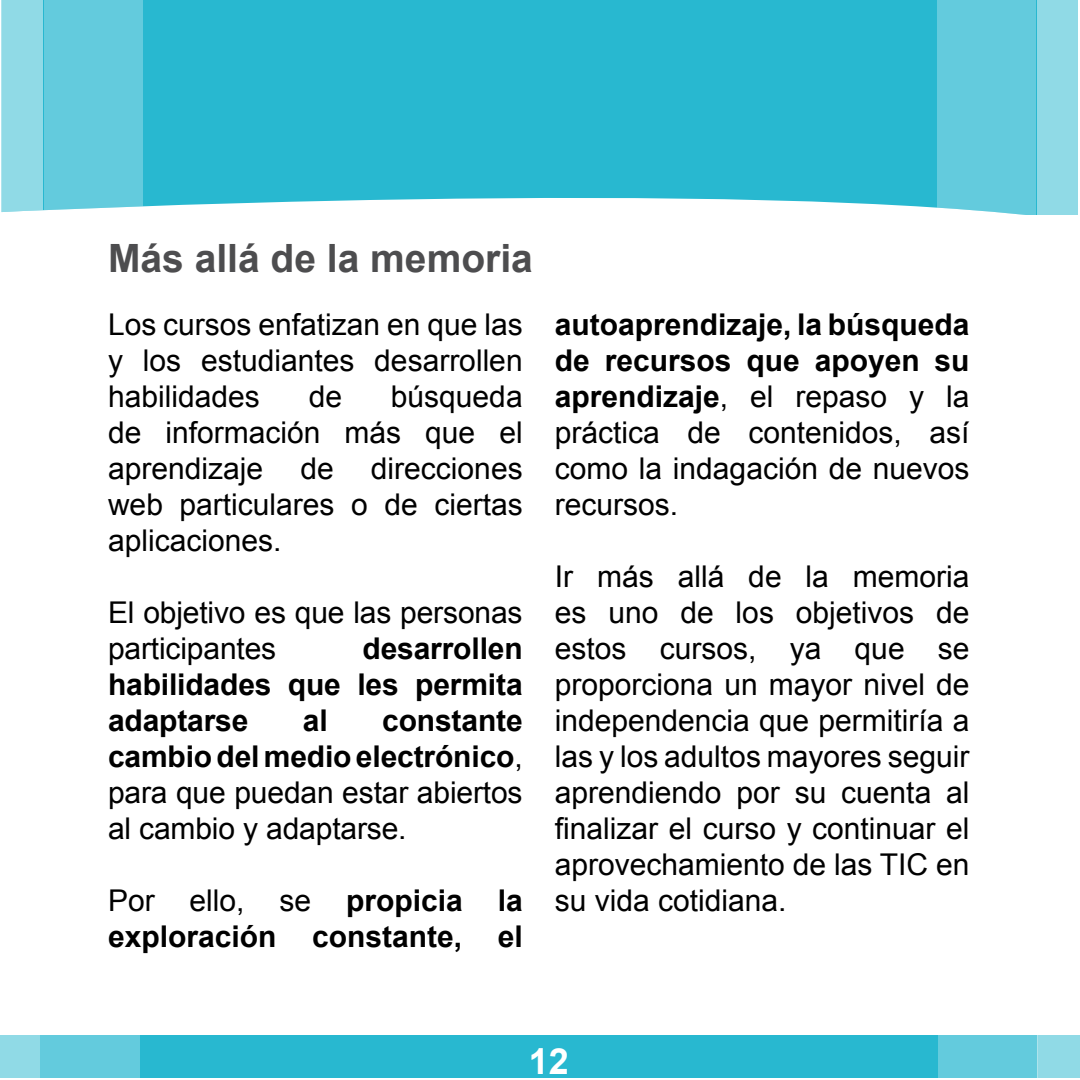
<style>
.page{position:relative;width:1080px;height:1080px;background:#fff}
.page>*{position:absolute;margin:0;border:0;box-sizing:border-box;transform-origin:0 0}
.t1{font:700 39px "Arial";color:#4d4d4f}
.t2{font:700 36px "Arial";color:#fff}
.t3{font:30px/36px "Arial";color:#000;text-align:justify}
.t4{font:700 30px/36px "Arial";letter-spacing:-.005em;color:#000;text-align:justify}
.s1{font-weight:700}
.s2{font-weight:400}
</style>
<div class="page">
<div style="left:43px;top:0;width:994px;height:215px;background:#28b8d0"></div>
<div style="left:1037px;top:0;width:41px;height:215px;background:#90dae6"></div>
<div style="left:938px;top:0;width:98px;height:215px;background:#63cbdd"></div>
<div style="left:2px;top:0;width:41px;height:214px;background:#90dae6"></div>
<div style="left:44px;top:0;width:98px;height:214px;background:#63cbdd"></div>
<div style="left:0;top:1035px;width:1080px;height:43px;background:#28b8d0"></div>
<div style="left:0;top:1035px;width:40px;height:43px;background:#90dae6"></div>
<div style="left:40px;top:1035px;width:99px;height:43px;background:#63cbdd"></div>
<div style="left:1038px;top:1035px;width:42px;height:43px;background:#90dae6"></div>
<div style="left:938px;top:1035px;width:100px;height:43px;background:#63cbdd"></div>
<h1 class="t1" style="left:108px;top:237px;width:426px">Más allá de la memoria</h1>
<p class="t3" style="left:108px;top:306px;width:416px">Los cursos enfatizan en que las y los estudiantes desarrollen habilidades</p>
<p class="t3" style="left:108px;top:378px;width:416px;text-indent:283px">búsqueda de información más que el aprendizaje de direcciones web particulares o de ciertas aplicaciones.</p>
<p class="t3" style="left:309px;top:378px;width:35px">de</p>
<p class="t3" style="left:108px;top:594px;width:416px">El objetivo es que las personas participantes</p>
<p class="t4" style="left:108px;top:630px;width:416px;text-indent:254px">desarrollen habilidades que les permita adaptarse</p>
<p class="t4" style="left:303px;top:702px;width:26px">al</p>
<p class="t3" style="left:108px;top:702px;width:416px;text-indent:274px"><span class="s1">constante cambio del medio electrónico</span>, para que puedan estar abiertos al cambio y adaptarse.</p>
<p class="t4" style="left:108px;top:882px;width:416px"><span class="s2">Por ello, se</span> propicia la exploración constante, el</p>
<p class="t3" style="left:555px;top:306px;width:416px"><span class="s1">autoaprendizaje, la búsqueda de recursos que apoyen su aprendizaje</span>, el repaso y la práctica de contenidos, así como la indagación de nuevos recursos.</p>
<p class="t3" style="left:555px;top:558px;width:416px">Ir más allá de la memoria es uno de los objetivos de estos cursos, ya que se proporciona un mayor nivel de independencia que permitiría a las y los adultos mayores seguir aprendiendo por su cuenta al finalizar el curso y continuar el aprovechamiento de las TIC en su vida cotidiana.</p>
<p class="t2" style="left:529px;top:1041px;width:42px">12</p>
</div>
